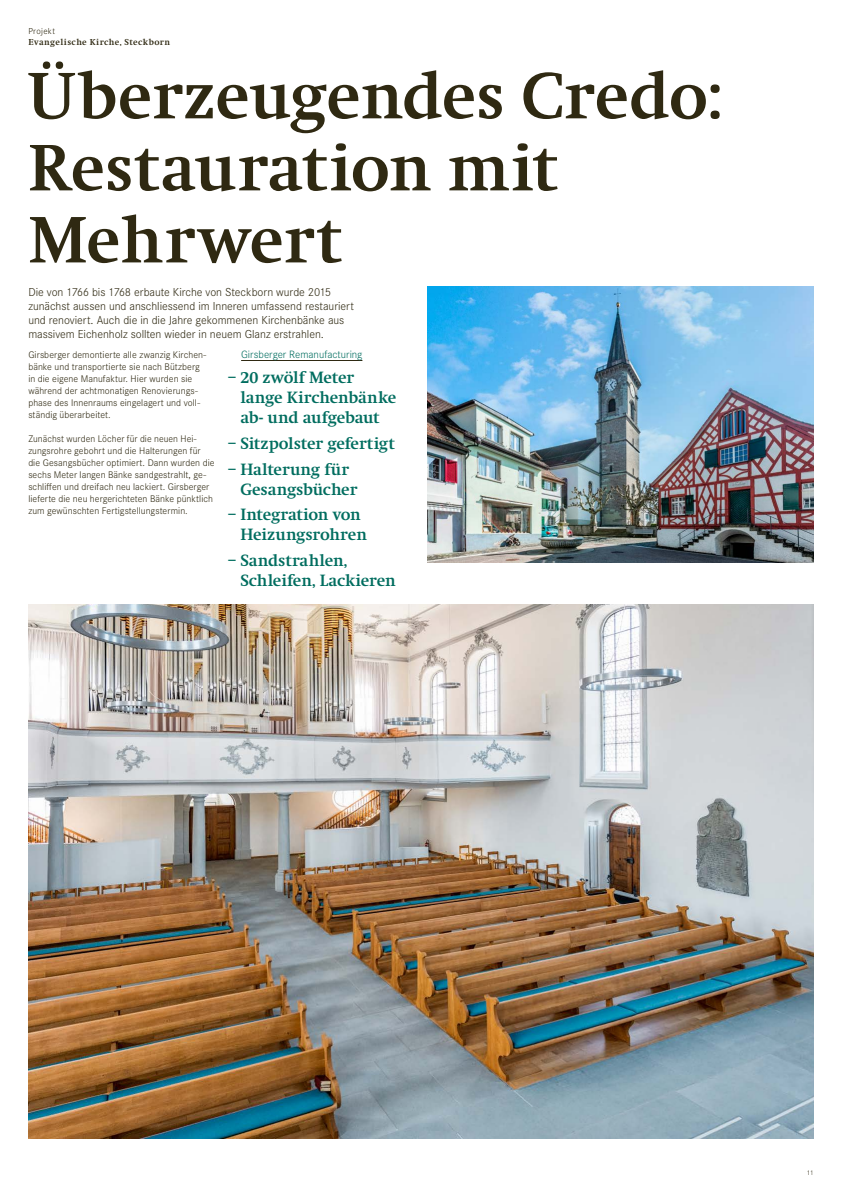
<style>
.page{position:relative;width:842px;height:1191px;background:#fff}
.page>*{position:absolute;margin:0;border:0;box-sizing:border-box;transform-origin:0 0}
.t1{font:700 68px/72px "Swift";color:#2f2912}
.t2{font:700 17px/20px "Swift";letter-spacing:-.005em;color:#006d5f}
.t3{font:300 12px/14px "Corporate S";letter-spacing:-.005em;color:#2f2912}
.t4{font:300 11px "Corporate S";color:#006d5f}
.t5{font:300 10px/12px "Corporate S";letter-spacing:.005em;color:#2f2912}
.t6{font:700 9px "Swift";letter-spacing:.05em;color:#2f2912}
.t7{font:300 9px "Corporate S";letter-spacing:.03em;color:#2f2912}
.t8{font:300 7px "Corporate S";color:#2f2912}
</style>
<div class="page">
<img style="left:28px;top:604px;width:786px;height:534px">
<img style="left:427px;top:286px;width:387px;height:276px">
<hr style="left:241px;top:360px;width:121px;height:1px;background:#2f2912">
<p class="t7" style="left:28px;top:26px;width:28px">Projekt</p>
<p class="t6" style="left:28px;top:38px;width:143px">Evangelische Kirche, Steckborn</p>
<h1 class="t1" style="left:28px;top:61px;width:695px">Überzeugendes Credo:<br>Restauration mit<br>Mehrwert</h1>
<p class="t3" style="left:28px;top:285px;width:327px">Die von 1766 bis 1768 erbaute Kirche von Steckborn wurde 2015 zunächst aussen und anschliessend im Inneren umfassend restauriert und renoviert. Auch die in die Jahre gekommenen Kirchenbänke aus massivem Eichenholz sollten wieder in neuem Glanz erstrahlen.</p>
<p class="t5" style="left:28px;top:349px;width:179px">Girsberger demontierte alle zwanzig Kirchen&shy;bänke und transportierte sie nach Bützberg in die eigene Manufaktur. Hier wurden sie während der achtmonatigen Renovierungs&shy;phase des Innenraums eingelagert und voll&shy;ständig überarbeitet.</p>
<p class="t5" style="left:28px;top:433px;width:188px">Zunächst wurden Löcher für die neuen Hei&shy;zungsrohre gebohrt und die Halterungen für die Gesangsbücher optimiert. Dann wurden die sechs Meter langen Bänke sandgestrahlt, ge&shy;schliffen und dreifach neu lackiert. Girsberger lieferte die neu hergerichteten Bänke pünktlich zum gewünschten Fertigstellungstermin.</p>
<p class="t4" style="left:241px;top:348px;width:123px">Girsberger Remanufacturing</p>
<h2 class="t2" style="left:240px;top:368px;width:157px;text-indent:-13px">– 20 zwölf Meter lange Kirchenbänke ab- und aufgebaut</h2>
<h2 class="t2" style="left:228px;top:433px;width:169px">– Sitzpolster gefertigt</h2>
<h2 class="t2" style="left:240px;top:459px;width:118px;text-indent:-13px">– Halterung für<br>Gesangsbücher</h2>
<h2 class="t2" style="left:240px;top:505px;width:128px;text-indent:-13px">– Integration von<br>Heizungsrohren</h2>
<h2 class="t2" style="left:240px;top:550px;width:157px;text-indent:-13px">– Sandstrahlen,<br>Schleifen, Lackieren</h2>
<p class="t8" style="left:807px;top:1168px;width:8px">11</p>
</div>
